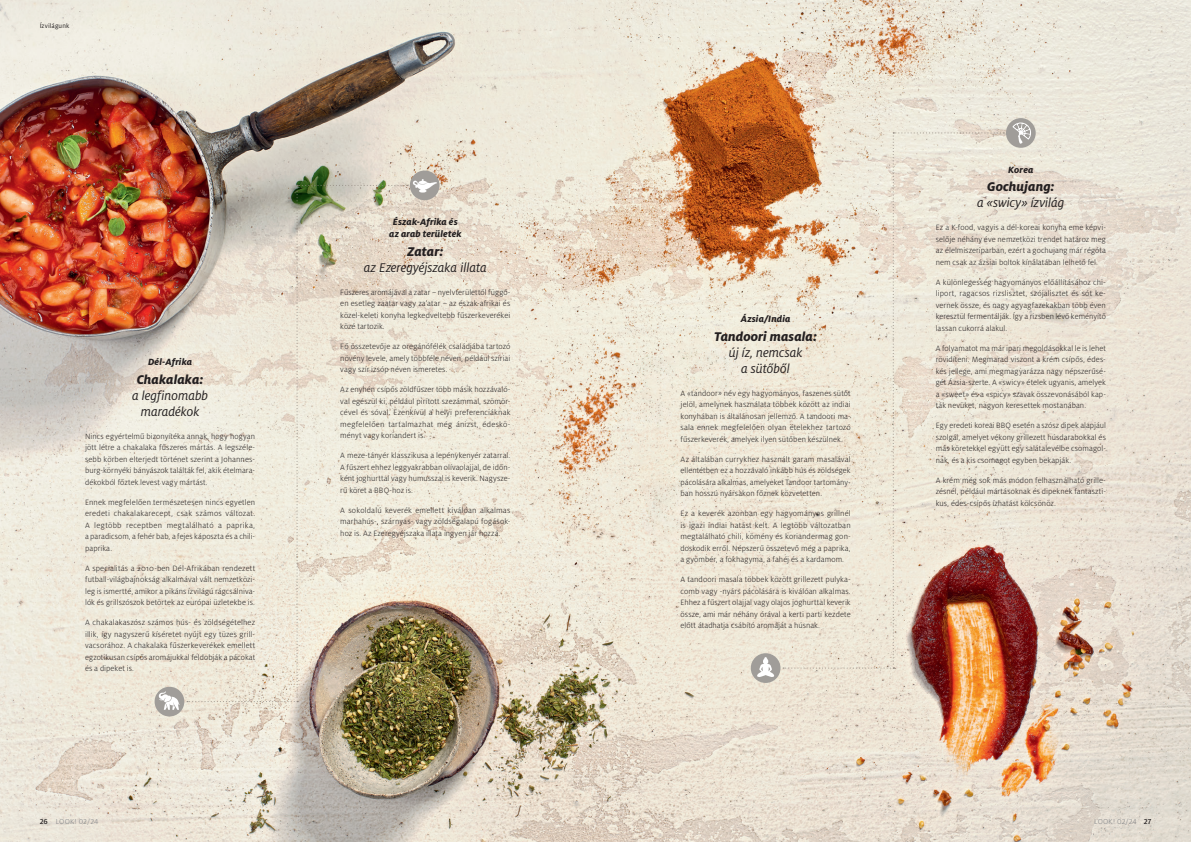
<style>
.page{position:relative;width:1191px;height:842px;background:#fff}
.page>*{position:absolute;margin:0;border:0;box-sizing:border-box;transform-origin:0 0}
.t1{font:italic 14px/16px "Milo Pro";letter-spacing:-.01em;color:#231f20;text-align:center}
.t2{font:italic 800 14px "Milo Pro";color:#231f20}
.t3{font:italic 800 10px/12px "Milo Pro";letter-spacing:.01em;color:#231f20;text-align:center}
.t4{font:300 8.5px/11.5px "Milo Pro";letter-spacing:.01em;color:#231f20;text-align:justify}
.t5{font:300 8px "Milo Pro";letter-spacing:.005em;color:#808285}
.t6{font:7px "Milo Pro";letter-spacing:.015em;color:#231f20}
.s1{font-weight:500;color:#231f20}
</style>
<div class="page">
<img style="left:0;top:0;width:1191px;height:842px">
<div style="left:155px;top:687px;width:29px;height:29px;background:#a09d99;border-radius:50%"></div>
<svg style="left:159px;top:691px;width:20px;height:19px"></svg>
<div style="left:410px;top:171px;width:29px;height:29px;background:#a09d99;border-radius:50%"></div>
<svg style="left:187px;top:179px;width:250px;height:523px;background:#ded5c4"></svg>
<div style="left:751px;top:653px;width:29px;height:30px;background:#a09d99;border-radius:50%"></div>
<svg style="left:757px;top:657px;width:17px;height:20px"></svg>
<svg style="left:783px;top:132px;width:221px;height:537px;background:#e5d5c4"></svg>
<div style="left:1006px;top:118px;width:29px;height:30px;background:#a09d99;border-radius:50%"></div>
<svg style="left:1012px;top:122px;width:19px;height:22px"></svg>
<p class="t6" style="left:40px;top:22px;width:31px">Ízvilágunk</p>
<p class="t3" style="left:148px;top:356px;width:45px">Dél-Afrika</p>
<h1 class="t2" style="left:137px;top:371px;width:68px">Chakalaka:</h1>
<h1 class="t1" style="left:132px;top:387px;width:78px">a legfinomabb maradékok</h1>
<p class="t4" style="left:85px;top:430px;width:172px">Nincs egyértelmű bizonyítéka annak, hogy hogyan jött létre a chakalaka fűszeres mártás. A legszéle&shy;sebb körben elterjedt történet szerint a Johannes&shy;burg-környéki bányászok találták fel, akik ételmara&shy;dékokból főztek levest vagy mártást.</p>
<p class="t4" style="left:85px;top:496px;width:172px">Ennek megfelelően természetesen nincs egyetlen eredeti chakalakarecept, csak számos változat.<br>A legtöbb receptben megtalálható a paprika, a paradicsom, a fehér bab, a fejes káposzta és a chili&shy;paprika.</p>
<p class="t4" style="left:85px;top:562px;width:172px">A specialitás a 2010-ben Dél-Afrikában rendezett futball-világbajnokság alkalmával vált nemzetközi&shy;leg is ismertté, amikor a pikáns ízvilágú rágcsálniva&shy;lók és grillszószok betörtek az európai üzletekbe is.</p>
<p class="t4" style="left:85px;top:617px;width:172px">A chakalakaszósz számos hús- és zöldségételhez illik, így nagyszerű kíséretet nyújt egy tüzes grill&shy;vacsorához. A chakalaka fűszerkeverékek emellett egzotikusan csípős aromájukkal feldobják a pácokat és a dipeket is.</p>
<p class="t3" style="left:389px;top:216px;width:74px">Észak-Afrika és az arab területek</p>
<h1 class="t2" style="left:407px;top:243px;width:38px">Zatar:</h1>
<h1 class="t1" style="left:364px;top:260px;width:125px">az Ezeregyéjszaka illata</h1>
<p class="t4" style="left:340px;top:286px;width:172px">Fűszeres aromájával a zatar – nyelvterülettől függő&shy;en esetleg zaatar vagy za’atar – az észak-afrikai és közel-keleti konyha legkedveltebb fűszerkeverékei közé tartozik.</p>
<p class="t4" style="left:340px;top:341px;width:172px">Fő összetevője az oregánófélék családjába tartozó növény levele, amely többféle néven, például szíriai vagy szír izsóp néven ismeretes.</p>
<p class="t4" style="left:340px;top:384px;width:172px">Az enyhén csípős zöldfűszer több másik hozzávaló&shy;val egészül ki, például pirított szezámmal, szömör&shy;cével és sóval. Ezenkívül a helyi preferenciáknak megfelelően tartalmazhat még ánizst, édeskö&shy;ményt vagy koriandert is.</p>
<p class="t4" style="left:340px;top:450px;width:172px">A meze-tányér klasszikusa a lepénykenyér zatarral.<br>A fűszert ehhez leggyakrabban olívaolajjal, de időn&shy;ként joghurttal vagy humusszal is keverik. Nagysze&shy;rű köret a BBQ-hoz is.</p>
<p class="t4" style="left:340px;top:504px;width:172px">A sokoldalú keverék emellett kiválóan alkalmas marhahús-, szárnyas- vagy zöldségalapú fogások&shy;hoz is. Az Ezeregyéjszaka illata ingyen jár hozzá.</p>
<p class="t3" style="left:741px;top:312px;width:51px">Ázsia/India</p>
<h1 class="t2" style="left:714px;top:328px;width:104px">Tandoori masala:</h1>
<h1 class="t1" style="left:729px;top:344px;width:75px">új íz, nemcsak a sütőből</h1>
<p class="t4" style="left:680px;top:387px;width:172px">A «tandoor» név egy hagyományos, faszenes sütőt jelöl, amelynek használata többek között az indiai konyhában is általánosan jellemző. A tandoori ma&shy;sala ennek megfelelően olyan ételekhez tartozó fűszerkeverék, amelyek ilyen sütőben készülnek.</p>
<p class="t4" style="left:680px;top:453px;width:172px">Az általában currykhez használt garam masalával ellentétben ez a hozzávaló inkább hús és zöldségek pácolására alkalmas, amelyeket Tandoor tartomány&shy;ban hosszú nyársakon főznek közvetetten.</p>
<p class="t4" style="left:680px;top:508px;width:172px">Ez a keverék azonban egy hagyományos grillnél is igazi indiai hatást kelt. A legtöbb változatban megtalálható chili, kömény és koriandermag gon&shy;doskodik erről. Népszerű összetevő még a paprika, a gyömbér, a fokhagyma, a fahéj és a kardamom.</p>
<p class="t4" style="left:680px;top:574px;width:172px">A tandoori masala többek között grillezett pulyka&shy;comb vagy -nyárs pácolására is kiválóan alkalmas.<br>Ehhez a fűszert olajjal vagy olajos joghurttal keverik össze, ami már néhány órával a kerti parti kezdete előtt átadhatja csábító aromáját a húsnak.</p>
<p class="t3" style="left:1008px;top:163px;width:27px">Korea</p>
<h1 class="t2" style="left:987px;top:179px;width:69px">Gochujang:</h1>
<h1 class="t1" style="left:977px;top:195px;width:89px">a «swicy» ízvilág</h1>
<p class="t4" style="left:935px;top:222px;width:172px">Ez a K-food, vagyis a dél-koreai konyha eme képvi&shy;selője néhány éve nemzetközi trendet határoz meg az élelmiszeriparban, ezért a gochujang már régóta nem csak az ázsiai boltok kínálatában lelhető fel.</p>
<p class="t4" style="left:935px;top:277px;width:172px">A különlegesség hagyományos előállításához chi&shy;liport, ragacsos rizslisztet, szójalisztet és sót ke&shy;vernek össze, és nagy agyagfazekakban több éven keresztül fermentálják. Így a rizsben lévő keményítő lassan cukorrá alakul.</p>
<p class="t4" style="left:935px;top:343px;width:172px">A folyamatot ma már ipari megoldásokkal le is lehet rövidíteni. Megmarad viszont a krém csípős, édes&shy;kés jellege, ami megmagyarázza nagy népszerűsé&shy;gét Ázsia-szerte. A «swicy» ételek ugyanis, amelyek a «sweet» és a «spicy» szavak összevonásából kap&shy;ták nevüket, nagyon keresettek mostanában.</p>
<p class="t4" style="left:935px;top:420px;width:172px">Egy eredeti koreai BBQ esetén a szósz dipek alapjául szolgál, amelyet vékony grillezett húsdarabokkal és más köretekkel együtt egy salátalevélbe csomagol&shy;nak, és a kis csomagot egyben bekapják.</p>
<p class="t4" style="left:935px;top:475px;width:172px">A krém még sok más módon felhasználható grille&shy;zésnél, például mártásoknak és dipeknek fantaszti&shy;kus, édes-csípős ízhatást kölcsönöz.</p>
<p class="t5" style="left:40px;top:817px;width:60px"><span class="s1">26</span> LOOK! 02/24</p>
<p class="t5" style="left:1094px;top:817px;width:58px">LOOK! 02/24 <span class="s1">27</span></p>
</div>
